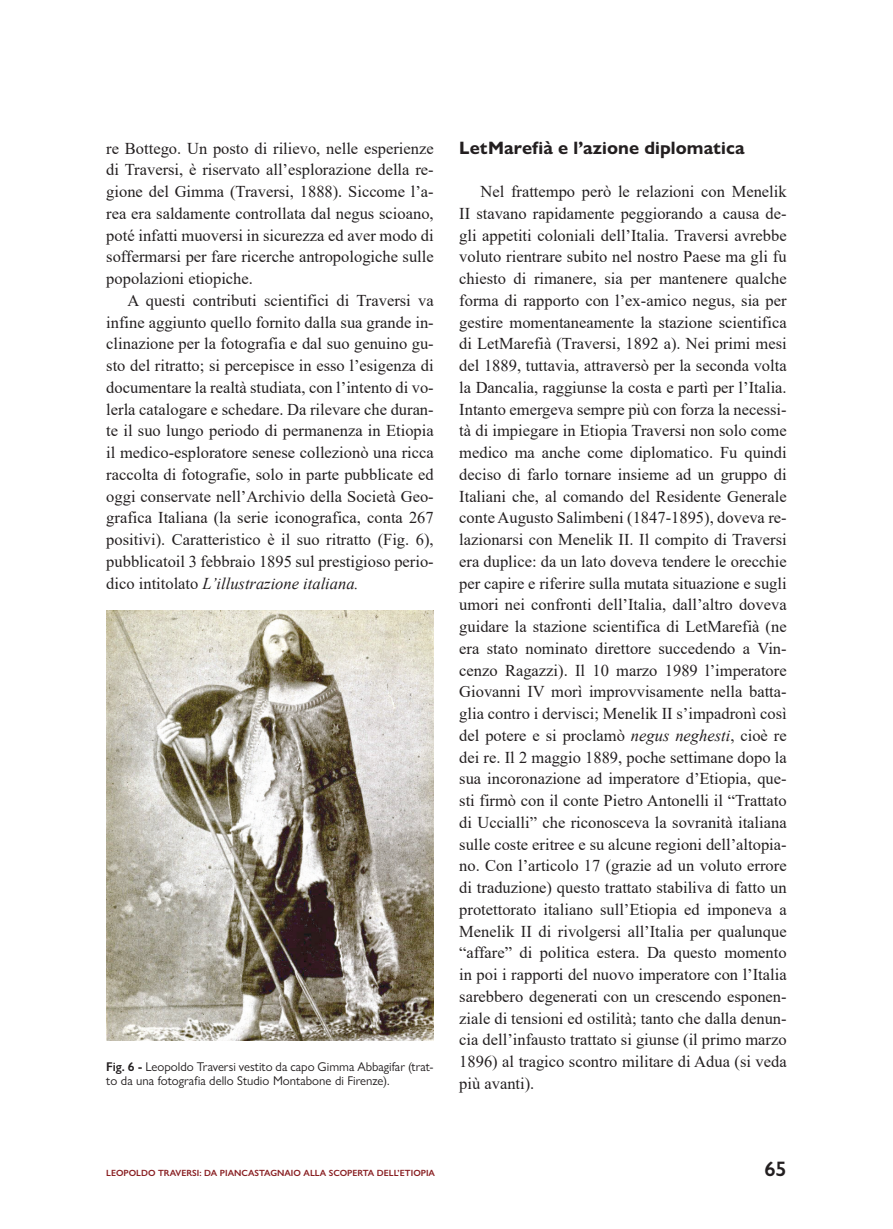
<style>
.page{position:relative;width:893px;height:1229px;background:#fff}
.page>*{position:absolute;margin:0;border:0;box-sizing:border-box;transform-origin:0 0}
.t1{font:600 21px "Gill Sans Nova";color:#231f20}
.SOTTOTITOLO_PARAGRAFO{font:700 18px "Gill Sans Nova";letter-spacing:.005em;color:#231f20}
.TESTO_OK{font:16.5px/21.8px "Times New Roman";color:#231f20;text-align:justify}
.DIDASCALIA_FOTO{font:12.75px/14.4px "Gill Sans Nova";color:#231f20}
.TITOLO_ARTICOLO_PAG_DESTRA{font:600 9px "Gill Sans Nova";color:#891f22}
.s1{font-style:italic}
.s2{font-weight:600}
</style>
<div class="page">
<img style="left:106px;top:610px;width:328px;height:430px">
<p class="TESTO_OK" style="left:106px;top:137px;width:329px">re Bottego. Un posto di rilievo, nelle esperienze di Traversi, è riservato all’esplorazione della re&shy;gione del Gimma (Traversi, 1888). Siccome l’a&shy;rea era saldamente controllata dal negus scioano, poté infatti muoversi in sicurezza ed aver modo di soffermarsi per fare ricerche antropologiche sulle popolazioni etiopiche.</p>
<p class="TESTO_OK" style="left:106px;top:289px;width:329px;text-indent:21px">A questi contributi scientifici di Traversi va infine aggiunto quello fornito dalla sua grande in&shy;clinazione per la fotografia e dal suo genuino gu&shy;sto del ritratto; si percepisce in esso l’esigenza di documentare la realtà studiata, con l’intento di vo&shy;lerla catalogare e schedare. Da rilevare che duran&shy;te il suo lungo periodo di permanenza in Etiopia il medico-esploratore senese collezionò una ricca raccolta di fotografie, solo in parte pubblicate ed oggi conservate nell’Archivio della Società Geo&shy;grafica Italiana (la serie iconografica, conta 267 positivi). Caratteristico è il suo ritratto (Fig. 6), pubblicatoil 3 febbraio 1895 sul prestigioso perio&shy;dico intitolato <span class="s1">L’illustrazione italiana.</span></p>
<p class="DIDASCALIA_FOTO" style="left:106px;top:1059px;width:329px"><span class="s2">Fig. 6 -</span> Leopoldo Traversi vestito da capo Gimma Abbagifar (trat&shy;to da una fotografia dello Studio Montabone di Firenze).</p>
<p class="SOTTOTITOLO_PARAGRAFO" style="left:459px;top:136px;width:287px">LetMarefià e l’azione diplomatica</p>
<p class="TESTO_OK" style="left:459px;top:180px;width:329px;text-indent:21px">Nel frattempo però le relazioni con Menelik II stavano rapidamente peggiorando a causa de&shy;gli appetiti coloniali dell’Italia. Traversi avrebbe voluto rientrare subito nel nostro Paese ma gli fu chiesto di rimanere, sia per mantenere qualche forma di rapporto con l’ex-amico negus, sia per gestire momentaneamente la stazione scientifica di LetMarefià (Traversi, 1892 a). Nei primi mesi del 1889, tuttavia, attraversò per la seconda volta la Dancalia, raggiunse la costa e partì per l’Italia.<br>Intanto emergeva sempre più con forza la necessi&shy;tà di impiegare in Etiopia Traversi non solo come medico ma anche come diplomatico. Fu quindi deciso di farlo tornare insieme ad un gruppo di Italiani che, al comando del Residente Generale conte Augusto Salimbeni (1847-1895), doveva re&shy;lazionarsi con Menelik II. Il compito di Traversi era duplice: da un lato doveva tendere le orecchie per capire e riferire sulla mutata situazione e sugli umori nei confronti dell’Italia, dall’altro doveva guidare la stazione scientifica di LetMarefià (ne era stato nominato direttore succedendo a Vin&shy;cenzo Ragazzi). Il 10 marzo 1989 l’imperatore Giovanni IV morì improvvisamente nella batta&shy;glia contro i dervisci; Menelik II s’impadronì così del potere e si proclamò <span class="s1">negus neghesti</span>, cioè re dei re. Il 2 maggio 1889, poche settimane dopo la sua incoronazione ad imperatore d’Etiopia, que&shy;sti firmò con il conte Pietro Antonelli il “Trattato di Uccialli” che riconosceva la sovranità italiana sulle coste eritree e su alcune regioni dell’altopia&shy;no. Con l’articolo 17 (grazie ad un voluto errore di traduzione) questo trattato stabiliva di fatto un protettorato italiano sull’Etiopia ed imponeva a Menelik II di rivolgersi all’Italia per qualunque “affare” di politica estera. Da questo momento in poi i rapporti del nuovo imperatore con l’Italia sarebbero degenerati con un crescendo esponen&shy;ziale di tensioni ed ostilità; tanto che dalla denun&shy;cia dell’infausto trattato si giunse (il primo marzo 1896) al tragico scontro militare di Adua (si veda più avanti).</p>
<p class="TITOLO_ARTICOLO_PAG_DESTRA" style="left:106px;top:1167px;width:330px">LEOPOLDO TRAVERSI: DA PIANCASTAGNAIO ALLA SCOPERTA DELL’ETIOPIA</p>
<p class="t1" style="left:764px;top:1156px;width:24px">65</p>
</div>
